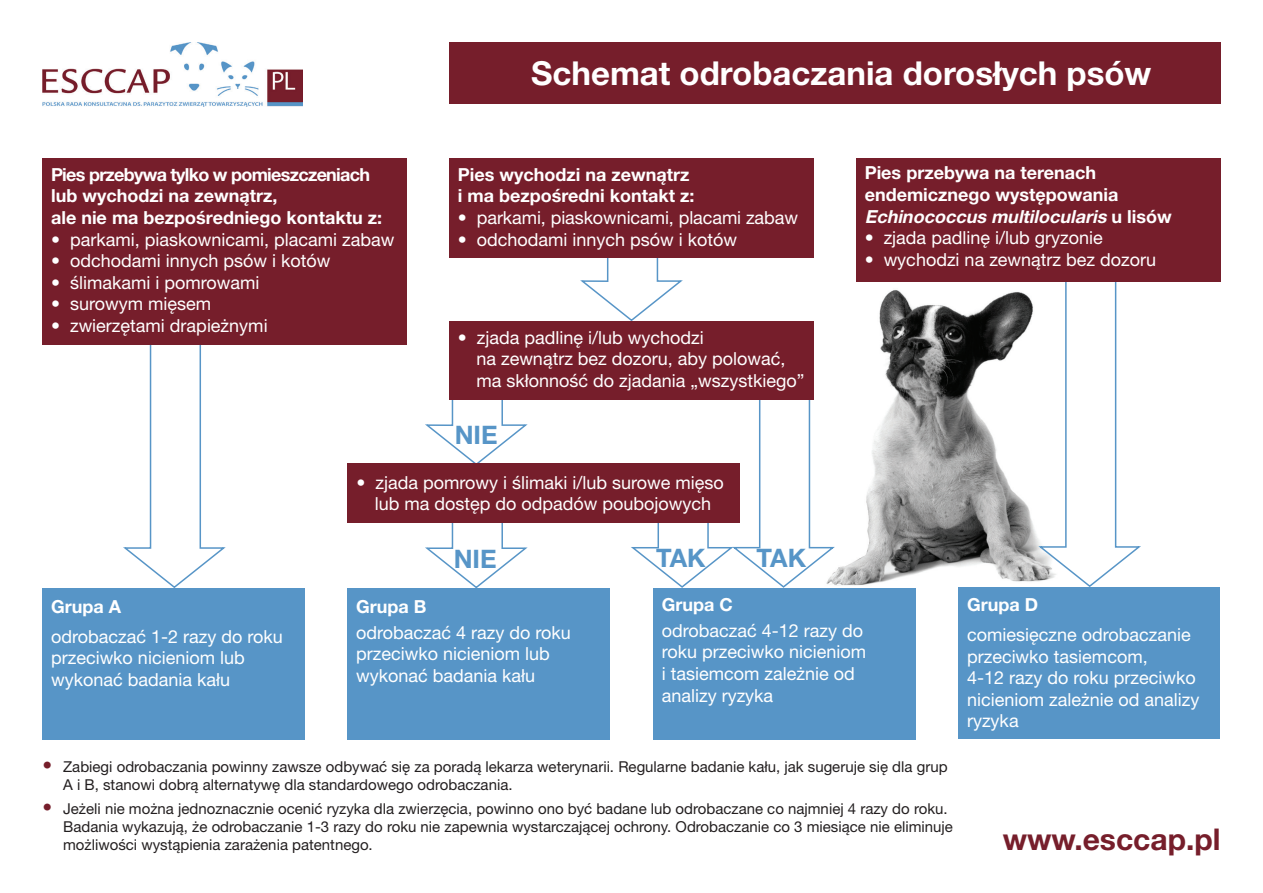
<style>
.page{position:relative;width:1263px;height:893px;background:#fff}
.page>*{position:absolute;margin:0;border:0;box-sizing:border-box;transform-origin:0 0}
.t1{font:700 33px "Helvetica Neue LT Pro";color:#fff}
.t2{font:700 30px "Helvetica Neue LT Pro";color:#761e2b}
.t3{font:700 25.5px "Helvetica Neue LT Pro";color:#5795c7}
.t4{font:18px/21.6px "Helvetica Neue LT Pro";color:#fff}
.t5{font:700 18px/21.6px "Helvetica Neue LT Pro";color:#fff}
.t6{font:15px/18px "Helvetica Neue LT Pro";color:#231f20}
.s1{font-style:italic}
.s2{font-size:19.5px;color:#761e2b}
</style>
<div class="page">
<img style="left:837px;top:290px;width:201px;height:296px">
<svg style="left:631px;top:399px;width:206px;height:189px"></svg>
<svg style="left:425px;top:399px;width:105px;height:65px"></svg>
<svg style="left:580px;top:257px;width:105px;height:64px"></svg>
<div style="left:449px;top:321px;width:365px;height:78px;background:#761e2b"></div>
<svg style="left:1038px;top:282px;width:103px;height:305px"></svg>
<svg style="left:123px;top:345px;width:103px;height:243px"></svg>
<div style="left:449px;top:43px;width:771px;height:61px;background:#761e2b"></div>
<img style="left:43px;top:43px;width:259px;height:63px">
<div style="left:43px;top:158px;width:364px;height:187px;background:#761e2b"></div>
<div style="left:856px;top:158px;width:364px;height:124px;background:#761e2b"></div>
<div style="left:43px;top:588px;width:262px;height:152px;background:#5795c7"></div>
<div style="left:958px;top:587px;width:262px;height:152px;background:#5795c7"></div>
<svg style="left:425px;top:523px;width:103px;height:65px"></svg>
<div style="left:348px;top:588px;width:262px;height:152px;background:#5795c7"></div>
<div style="left:348px;top:464px;width:392px;height:59px;background:#761e2b"></div>
<div style="left:653px;top:588px;width:263px;height:152px;background:#5795c7"></div>
<div style="left:449px;top:158px;width:365px;height:99px;background:#761e2b"></div>
<p class="t5" style="left:51px;top:163px;width:332px">Pies przebywa tylko w pomieszczeniach lub wychodzi na zewnątrz,<br>ale nie ma bezpośredniego kontaktu z:</p>
<p class="t4" style="left:51px;top:228px;width:345px">• parkami, piaskownicami, placami zabaw</p>
<p class="t4" style="left:51px;top:250px;width:281px">• odchodami innych psów i kotów</p>
<p class="t4" style="left:51px;top:271px;width:210px">• ślimakami i pomrowami</p>
<p class="t4" style="left:51px;top:293px;width:162px">• surowym mięsem</p>
<p class="t4" style="left:51px;top:314px;width:218px">• zwierzętami drapieżnymi</p>
<h1 class="t1" style="left:531px;top:53px;width:622px">Schemat odrobaczania dorosłych psów</h1>
<p class="t5" style="left:458px;top:163px;width:238px">Pies wychodzi na zewnątrz i ma bezpośredni kontakt z:</p>
<p class="t4" style="left:458px;top:206px;width:342px">• parkami, piaskownicami, placami zabaw</p>
<p class="t4" style="left:458px;top:228px;width:281px">• odchodami innych psów i kotów</p>
<p class="t4" style="left:476px;top:326px;width:329px;text-indent:-19px">• zjada padlinę i/lub wychodzi<br>na zewnątrz bez dozoru, aby polować, ma skłonność do zjadania „wszystkiego”</p>
<h3 class="t3" style="left:455px;top:419px;width:44px">NIE</h3>
<p class="t5" style="left:865px;top:162px;width:309px">Pies przebywa na terenach endemicznego występowania<br><span class="s1">Echinococcus multilocularis</span> u l i s ó w</p>
<p class="t4" style="left:865px;top:227px;width:239px">• zjada padlinę i/lub gryzonie</p>
<p class="t4" style="left:865px;top:248px;width:293px">• wychodzi na zewnątrz bez dozoru</p>
<p class="t4" style="left:356px;top:471px;width:369px;text-align:center">• zjada pomrowy i ślimaki i/lub surowe mięso lub ma dostęp do odpadów poubojowych</p>
<p class="t5" style="left:51px;top:595px;width:72px">Grupa A</p>
<p class="t4" style="left:51px;top:625px;width:233px">odrobaczać 1-2 razy do roku przeciwko nicieniom lub wykonać badania kału</p>
<h3 class="t3" style="left:454px;top:542px;width:44px">NIE</h3>
<p class="t5" style="left:356px;top:595px;width:72px">Grupa B</p>
<p class="t4" style="left:356px;top:621px;width:216px">odrobaczać 4 razy do roku przeciwko nicieniom lub wykonać badania kału</p>
<h3 class="t3" style="left:656px;top:542px;width:51px">TAK</h3>
<h3 class="t3" style="left:757px;top:542px;width:51px">TAK</h3>
<p class="t5" style="left:662px;top:593px;width:73px">Grupa C</p>
<p class="t4" style="left:662px;top:619px;width:206px">odrobaczać 4-12 razy do roku przeciwko nicieniom i tasiemcom zależnie od analizy ryzyka</p>
<p class="t6" style="left:63px;top:758px;width:886px;text-indent:-21px"><span class="s2">•</span> Zabiegi odrobaczania powinny zawsze odbywać się za poradą lekarza weterynarii. Regularne badanie kału, jak sugeruje się dla grup<br>A i B, stanowi dobrą alternatywę dla standardowego odrobaczania.</p>
<p class="t6" style="left:63px;top:800px;width:891px;text-indent:-21px"><span class="s2">•</span> Jeżeli nie można jednoznacznie ocenić ryzyka dla zwierzęcia, powinno ono być badane lub odrobaczane co najmniej 4 razy do roku.<br>Badania wykazują, że odrobaczanie 1-3 razy do roku nie zapewnia wystarczającej ochrony. Odrobaczanie co 3 miesiące nie eliminuje możliwości wystąpienia zarażenia patentnego.</p>
<p class="t5" style="left:967px;top:593px;width:73px">Grupa D</p>
<p class="t4" style="left:967px;top:623px;width:234px">comiesięczne odrobaczanie przeciwko tasiemcom,<br>4-12 razy do roku przeciwko nicieniom zależnie od analizy ryzyka</p>
<h2 class="t2" style="left:1003px;top:821px;width:219px">www.esccap.pl</h2>
</div>
